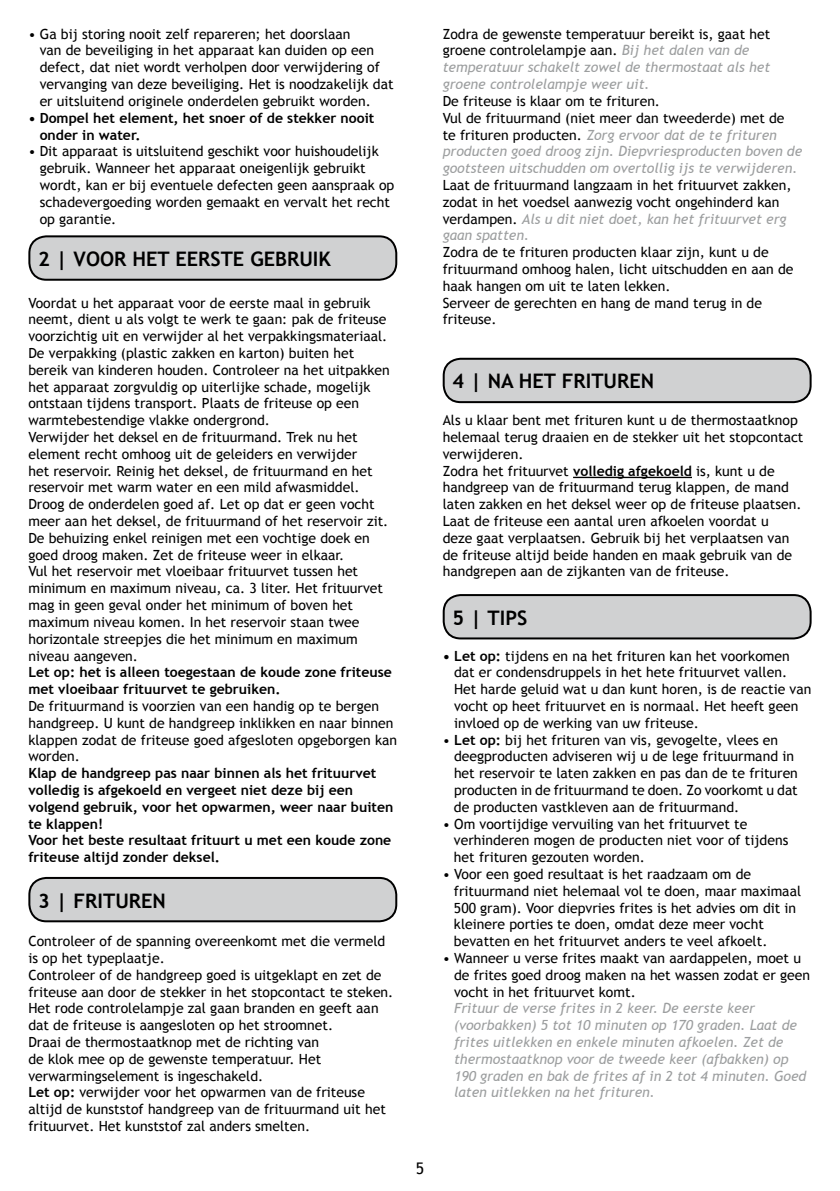
<style>
.page{position:relative;width:840px;height:1191px;background:#fff}
.page>*{position:absolute;margin:0;border:0;box-sizing:border-box;transform-origin:0 0}
.t1{font:700 20px "Trebuchet MS";color:#000}
.t2{font:16px "Trebuchet MS";color:#000}
.t3{font:14px/16.8px "Trebuchet MS";color:#000}
.t4{font:italic 14px/16.8px "Trebuchet MS";color:#9c9e9f}
.t5{font:700 14px/16.8px "Trebuchet MS";color:#000}
.s1{font-weight:700}
.s2{font-style:normal;color:#000}
.s3{font-style:italic;color:#9c9e9f}
</style>
<div class="page">
<div style="left:29px;top:236px;width:367px;height:44px;background:#d0d1d2;border-radius:17px"></div>
<div style="left:28px;top:235px;width:369px;height:46px;border:2px solid #000;border-radius:17px"></div>
<hr style="left:572px;top:477px;width:119px;height:1px;background:#000">
<div style="left:29px;top:878px;width:367px;height:43px;background:#d0d1d2;border-radius:17px"></div>
<div style="left:28px;top:877px;width:369px;height:45px;border:2px solid #000;border-radius:17px"></div>
<div style="left:443px;top:359px;width:367px;height:43px;background:#d0d1d2;border-radius:17px"></div>
<div style="left:442px;top:358px;width:369px;height:45px;border:2px solid #000;border-radius:17px"></div>
<div style="left:443px;top:595px;width:367px;height:43px;background:#d0d1d2;border-radius:17px"></div>
<div style="left:442px;top:594px;width:369px;height:45px;border:2px solid #000;border-radius:17px"></div>
<p class="t3" style="left:40px;top:26px;width:355px;text-indent:-11px">• Ga bij storing nooit zelf repareren; het doorslaan<br>van de beveiliging in het apparaat kan duiden op een defect, dat niet wordt verholpen door verwijdering of vervanging van deze beveiliging. Het is noodzakelijk dat er uitsluitend originele onderdelen gebruikt worden.</p>
<p class="t5" style="left:40px;top:109px;width:336px;text-indent:-11px">• Dompel het element, het snoer of de stekker nooit onder in water.</p>
<p class="t3" style="left:40px;top:143px;width:356px;text-indent:-11px">• Dit apparaat is uitsluitend geschikt voor huishoudelijk gebruik. Wanneer het apparaat oneigenlijk gebruikt wordt, kan er bij eventuele defecten geen aanspraak op schadevergoeding worden gemaakt en vervalt het recht op garantie.</p>
<h1 class="t1" style="left:38px;top:246px;width:293px">2 | Voor het eerste gebruik</h1>
<p class="t3" style="left:28px;top:294px;width:363px">Voordat u het apparaat voor de eerste maal in gebruik neemt, dient u als volgt te werk te gaan: pak de friteuse voorzichtig uit en verwijder al het verpakkingsmateriaal.<br>De verpakking (plastic zakken en karton) buiten het bereik van kinderen houden. Controleer na het uitpakken het apparaat zorgvuldig op uiterlijke schade, mogelijk ontstaan tijdens transport. Plaats de friteuse op een warmtebestendige vlakke ondergrond.<br>Verwijder het deksel en de frituurmand. Trek nu het element recht omhoog uit de geleiders en verwijder<br>het reservoir. Reinig het deksel, de frituurmand en het reservoir met warm water en een mild afwasmiddel.<br>Droog de onderdelen goed af. Let op dat er geen vocht meer aan het deksel, de frituurmand of het reservoir zit.<br>De behuizing enkel reinigen met een vochtige doek en goed droog maken. Zet de friteuse weer in elkaar.<br>Vul het reservoir met vloeibaar frituurvet tussen het minimum en maximum niveau, ca. 3 liter. Het frituurvet mag in geen geval onder het minimum of boven het maximum niveau komen. In het reservoir staan twee horizontale streepjes die het minimum en maximum niveau aangeven.</p>
<p class="t5" style="left:28px;top:664px;width:365px">Let op: het is alleen toegestaan de koude zone friteuse met vloeibaar frituurvet te gebruiken.</p>
<p class="t3" style="left:28px;top:698px;width:370px">De frituurmand is voorzien van een handig op te bergen handgreep. U kunt de handgreep inklikken en naar binnen klappen zodat de friteuse goed afgesloten opgeborgen kan worden.</p>
<p class="t5" style="left:28px;top:764px;width:366px">Klap de handgreep pas naar binnen als het frituurvet volledig is afgekoeld en vergeet niet deze bij een volgend gebruik, voor het opwarmen, weer naar buiten te klappen!<br>Voor het beste resultaat frituurt u met een koude zone friteuse altijd zonder deksel.</p>
<h1 class="t1" style="left:38px;top:888px;width:129px">3 | frituren</h1>
<p class="t3" style="left:28px;top:933px;width:366px">Controleer of de spanning overeenkomt met die vermeld is op het typeplaatje.<br>Controleer of de handgreep goed is uitgeklapt en zet de friteuse aan door de stekker in het stopcontact te steken.<br>Het rode controlelampje zal gaan branden en geeft aan dat de friteuse is aangesloten op het stroomnet.<br>Draai de thermostaatknop met de richting van<br>de klok mee op de gewenste temperatuur. Het verwarmingselement is ingeschakeld.<br><span class="s1">Let op:</span> verwijder voor het opwarmen van de friteuse altijd de kunststof handgreep van de frituurmand uit het frituurvet. Het kunststof zal anders smelten.</p>
<p class="t4" style="left:442px;top:25px;width:329px"><span class="s2">Zodra de gewenste temperatuur bereikt is, gaat het groene controlelampje aan.</span> Bij het dalen van de temperatuur schakelt zowel de thermostaat als het groene controlelampje weer uit.</p>
<p class="t4" style="left:442px;top:93px;width:361px"><span class="s2">De friteuse is klaar om te frituren.<br>Vul de frituurmand (niet meer dan tweederde) met de<br>te frituren producten.</span> Zorg ervoor dat de te frituren producten goed droog zijn. Diepvriesproducten boven de gootsteen uitschudden om overtollig ijs te verwijderen.</p>
<p class="t3" style="left:442px;top:177px;width:350px">Laat de frituurmand langzaam in het frituurvet zakken, zodat in het voedsel aanwezig vocht ongehinderd kan verdampen. <span class="s3">Als u dit niet doet, kan het frituurvet erg gaan spatten.</span></p>
<p class="t3" style="left:442px;top:244px;width:352px">Zodra de te frituren producten klaar zijn, kunt u de frituurmand omhoog halen, licht uitschudden en aan de haak hangen om uit te laten lekken.<br>Serveer de gerechten en hang de mand terug in de friteuse.</p>
<h1 class="t1" style="left:452px;top:369px;width:203px">4 | NA het frituren</h1>
<p class="t3" style="left:442px;top:412px;width:362px">Als u klaar bent met frituren kunt u de thermostaatknop helemaal terug draaien en de stekker uit het stopcontact verwijderen.<br>Zodra het frituurvet <span class="s1">volledig afgekoeld</span> is, kunt u de handgreep van de frituurmand terug klappen, de mand laten zakken en het deksel weer op de friteuse plaatsen.<br>Laat de friteuse een aantal uren afkoelen voordat u<br>deze gaat verplaatsen. Gebruik bij het verplaatsen van de friteuse altijd beide handen en maak gebruik van de handgrepen aan de zijkanten van de friteuse.</p>
<h1 class="t1" style="left:452px;top:605px;width:76px">5| TIPs</h1>
<p class="t3" style="left:454px;top:647px;width:359px;text-indent:-11px"><span class="s1">• Let op:</span> tijdens en na het frituren kan het voorkomen dat er condensdruppels in het hete frituurvet vallen.<br>Het harde geluid wat u dan kunt horen, is de reactie van vocht op heet frituurvet en is normaal. Het heeft geen invloed op de werking van uw friteuse.</p>
<p class="t3" style="left:453px;top:731px;width:345px;text-indent:-11px">• <span class="s1">Let op:</span> bij het frituren van vis, gevogelte, vlees en deegproducten adviseren wij u de lege frituurmand in het reservoir te laten zakken en pas dan de te frituren producten in de frituurmand te doen. Zo voorkomt u dat de producten vastkleven aan de frituurmand.</p>
<p class="t3" style="left:453px;top:815px;width:336px;text-indent:-11px">• Om voortijdige vervuiling van het frituurvet te verhinderen mogen de producten niet voor of tijdens het frituren gezouten worden.</p>
<p class="t3" style="left:453px;top:866px;width:348px;text-indent:-11px">• Voor een goed resultaat is het raadzaam om de frituurmand niet helemaal vol te doen, maar maximaal 500 gram). Voor diepvries frites is het advies om dit in kleinere porties te doen, omdat deze meer vocht bevatten en het frituurvet anders te veel afkoelt.</p>
<p class="t3" style="left:454px;top:950px;width:357px;text-indent:-11px">• Wanneer u verse frites maakt van aardappelen, moet u de frites goed droog maken na het wassen zodat er geen vocht in het frituurvet komt.</p>
<p class="t4" style="left:454px;top:1000px;width:353px">Frituur de verse frites in 2 keer. De eerste keer (voorbakken) 5 tot 10 minuten op 170 graden. Laat de frites uitlekken en enkele minuten afkoelen. Zet de thermostaatknop voor de tweede keer (afbakken) op 190 graden en bak de frites af in 2 tot 4 minuten. Goed laten uitlekken na het frituren.</p>
<p class="t2" style="left:415px;top:1159px;width:10px">5</p>
</div>
